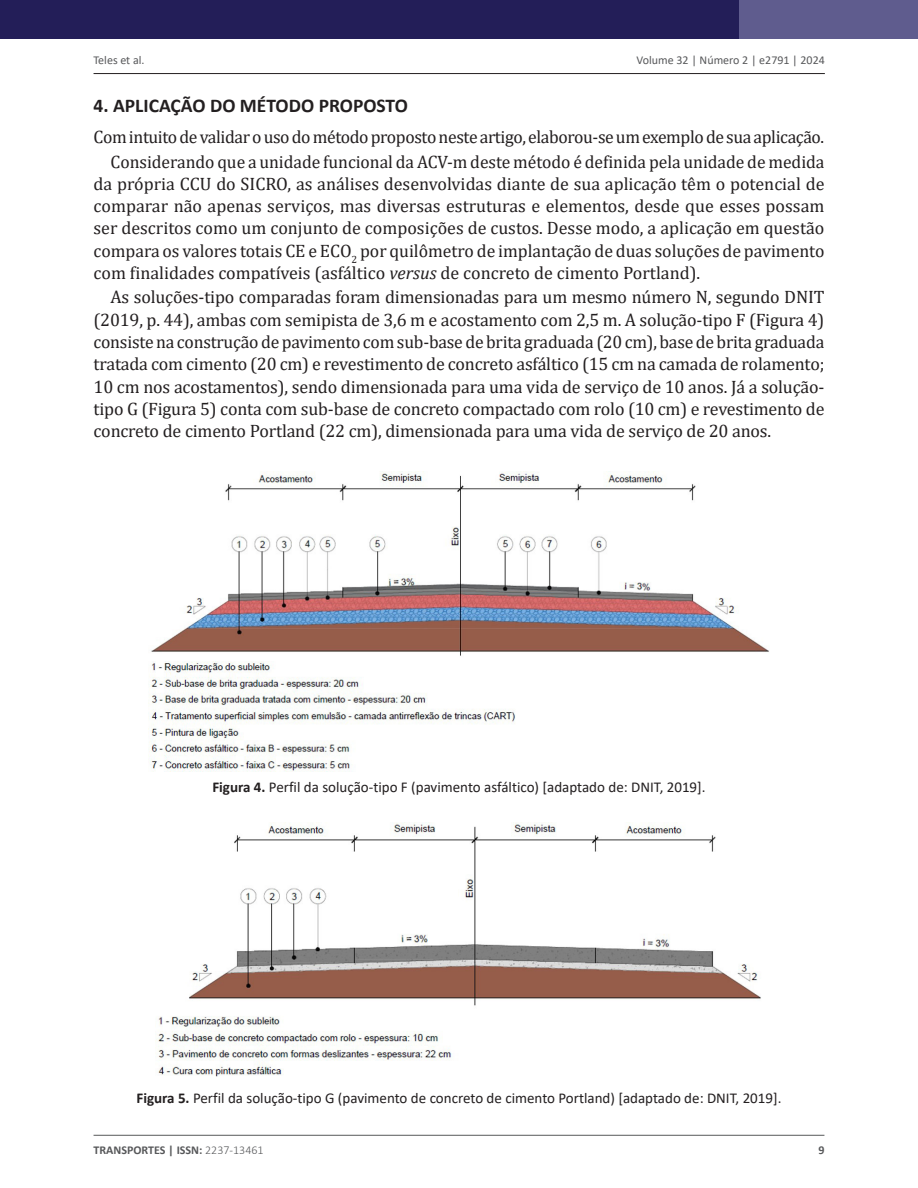
<style>
.page{position:relative;width:918px;height:1188px;background:#fff}
.page>*{position:absolute;margin:0;border:0;box-sizing:border-box;transform-origin:0 0}
.Heading1{font:700 19.5px "Calibri";color:#231f20}
.Paragraph{font:18px/22.4px "Cambria";letter-spacing:-.01em;color:#231f20;text-align:justify}
.ParagraphAlt{font:18px "Cambria";letter-spacing:-.02em;color:#231f20}
.FigureCaption{font:15px "Calibri";color:#231f20}
.t1{font:12px "Calibri";color:#57585a}
.t2{font:700 12px "Calibri";color:#57585a}
.s1{font-style:italic}
.s2{font-weight:700}
.s3{font-weight:300}
</style>
<div class="page">
<div style="left:0;top:0;width:829px;height:38px;background:#231e58"></div>
<div style="left:740px;top:0;width:178px;height:38px;background:#5f5c8e"></div>
<hr style="left:94px;top:1135px;width:730px;height:1px;background:#57585a">
<hr style="left:94px;top:73px;width:731px;height:1px;background:#231f20">
<img style="left:149px;top:471px;width:620px;height:301px">
<img style="left:155px;top:823px;width:606px;height:254px">
<p class="t1" style="left:94px;top:52px;width:53px">Teles et al.</p>
<p class="t1" style="left:637px;top:52px;width:190px">Volume 32 | Número 2 | e2791 | 2024</p>
<p class="Heading1" style="left:94px;top:92px;width:316px">4. APLICAÇÃO DO MÉTODO PROPOSTO</p>
<p class="ParagraphAlt" style="left:94px;top:126px;width:732px">Com intuito de validar o uso do método proposto neste artigo, elaborou-se um exemplo de sua aplicação.</p>
<p class="Paragraph" style="left:94px;top:150px;width:732px;text-indent:17px">Considerando que a unidade funcional da ACV-m deste método é definida pela unidade de medida da própria CCU do SICRO, as análises desenvolvidas diante de sua aplicação têm o potencial de comparar não apenas serviços, mas diversas estruturas e elementos, desde que esses possam ser descritos como um conjunto de composições de custos. Desse modo, a aplicação em questão compara os valores totais CE e ECO<sub>2</sub> por quilômetro de implantação de duas soluções de pavimento com finalidades compatíveis (asfáltico <span class="s1">versus</span> de concreto de cimento Portland).</p>
<p class="Paragraph" style="left:94px;top:286px;width:732px;text-indent:17px">As soluções-tipo comparadas foram dimensionadas para um mesmo número N, segundo DNIT (2019, p. 44), ambas com semipista de 3,6 m e acostamento com 2,5 m. A solução-tipo F (Figura 4) consiste na construção de pavimento com sub-base de brita graduada (20 cm), base de brita graduada tratada com cimento (20 cm) e revestimento de concreto asfáltico (15 cm na camada de rolamento; 10 cm nos acostamentos), sendo dimensionada para uma vida de serviço de 10 anos. Já a solução&shy;tipo G (Figura 5) conta com sub-base de concreto compactado com rolo (10 cm) e revestimento de concreto de cimento Portland (22 cm), dimensionada para uma vida de serviço de 20 anos.</p>
<p class="FigureCaption" style="left:212px;top:777px;width:495px"><span class="s2">Figura 4.</span> Perfil da solução-tipo F (pavimento asfáltico) [adaptado de: DNIT, 2019].</p>
<p class="FigureCaption" style="left:137px;top:1088px;width:646px"><span class="s2">Figura 5.</span> Perfil da solução-tipo G (pavimento de concreto de cimento Portland) [adaptado de: DNIT, 2019].</p>
<p class="t2" style="left:94px;top:1142px;width:172px">TRANSPORTES | ISSN: <span class="s3">2237-13461</span></p>
<p class="t2" style="left:818px;top:1142px;width:8px">9</p>
</div>
